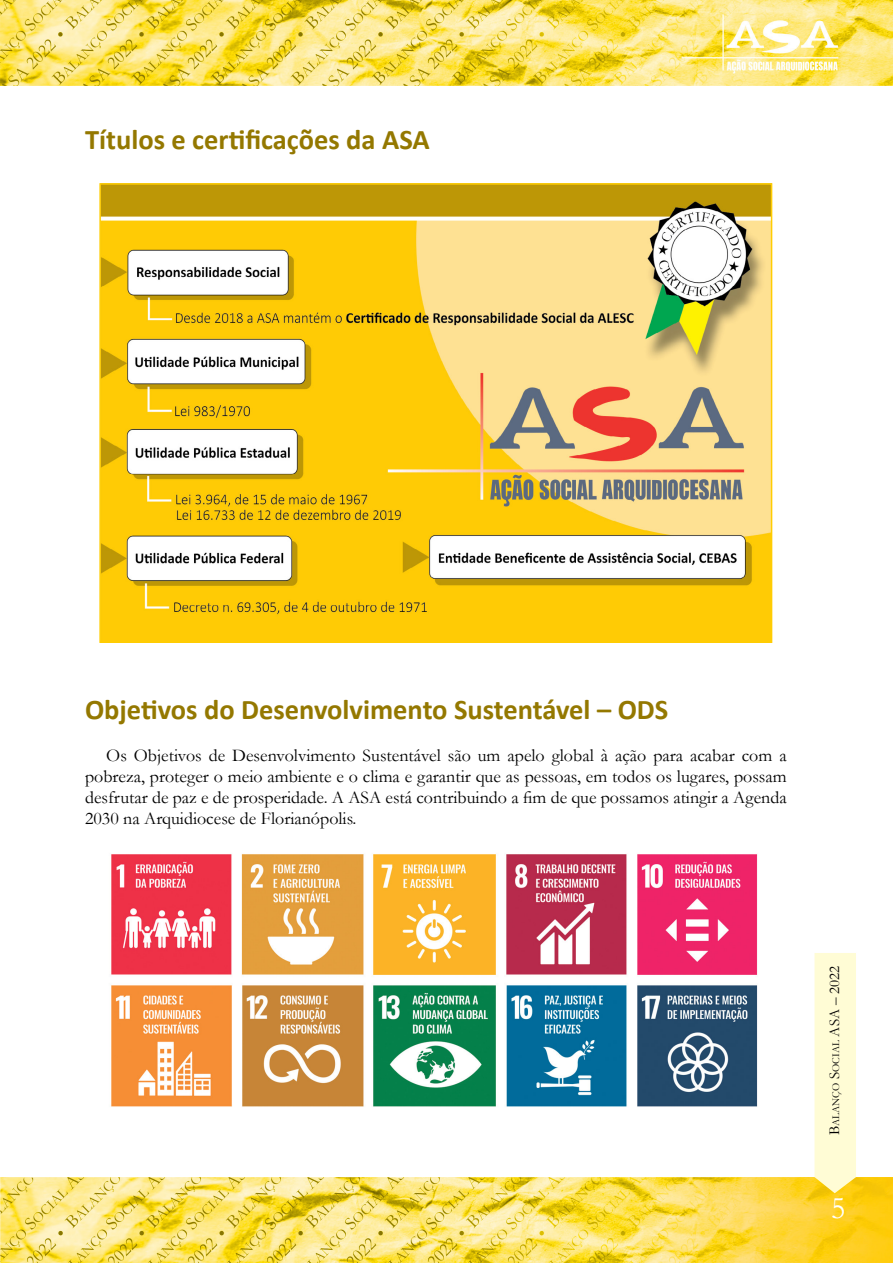
<style>
.page{position:relative;width:893px;height:1263px;background:#fff}
.page>*{position:absolute;margin:0;border:0;box-sizing:border-box;transform-origin:0 0}
.t1{font:31.5px "Garamond";color:#fff}
.t2{font:700 28.5px "Calibri";color:#947800}
.t3{font:18px/21px "Garamond";color:#000;text-align:justify}
.t4{font:10.5px "Garamond";color:#000}
.s1{font-size:15px}
</style>
<div class="page">
<img style="left:0;top:1178px;width:893px;height:85px">
<svg style="left:814px;top:953px;width:42px;height:240px;background:#fefacf"></svg>
<img style="left:0;top:0;width:893px;height:85px">
<img style="left:111px;top:854px;width:647px;height:253px">
<img style="left:102px;top:186px;width:667px;height:454px">
<div style="left:99px;top:183px;width:673px;height:460px;border:2px solid #ffcd03"></div>
<h2 class="t2" style="left:85px;top:121px;width:346px">Títulos e certificações da ASA</h2>
<h2 class="t2" style="left:85px;top:691px;width:585px">Objetivos do Desenvolvimento Sustentável – ODS</h2>
<p class="t3" style="left:85px;top:745px;width:703px;text-indent:21px">Os Objetivos de Desenvolvimento Sustentável são um apelo global à ação para acabar com a pobreza, proteger o meio ambiente e o clima e garantir que as pessoas, em todos os lugares, possam desfrutar de paz e de prosperidade. A ASA está contribuindo a fim de que possamos atingir a Agenda 2030 na Arquidiocese de Florianópolis.</p>
<p class="t4" style="left:829px;top:1135px;width:171px;rotate:-90deg"><span class="s1">B</span>alanço <span class="s1">S</span>ocial <span class="s1">ASA – 2022</span></p>
<h1 class="t1" style="left:831px;top:1186px;width:16px">5</h1>
</div>
